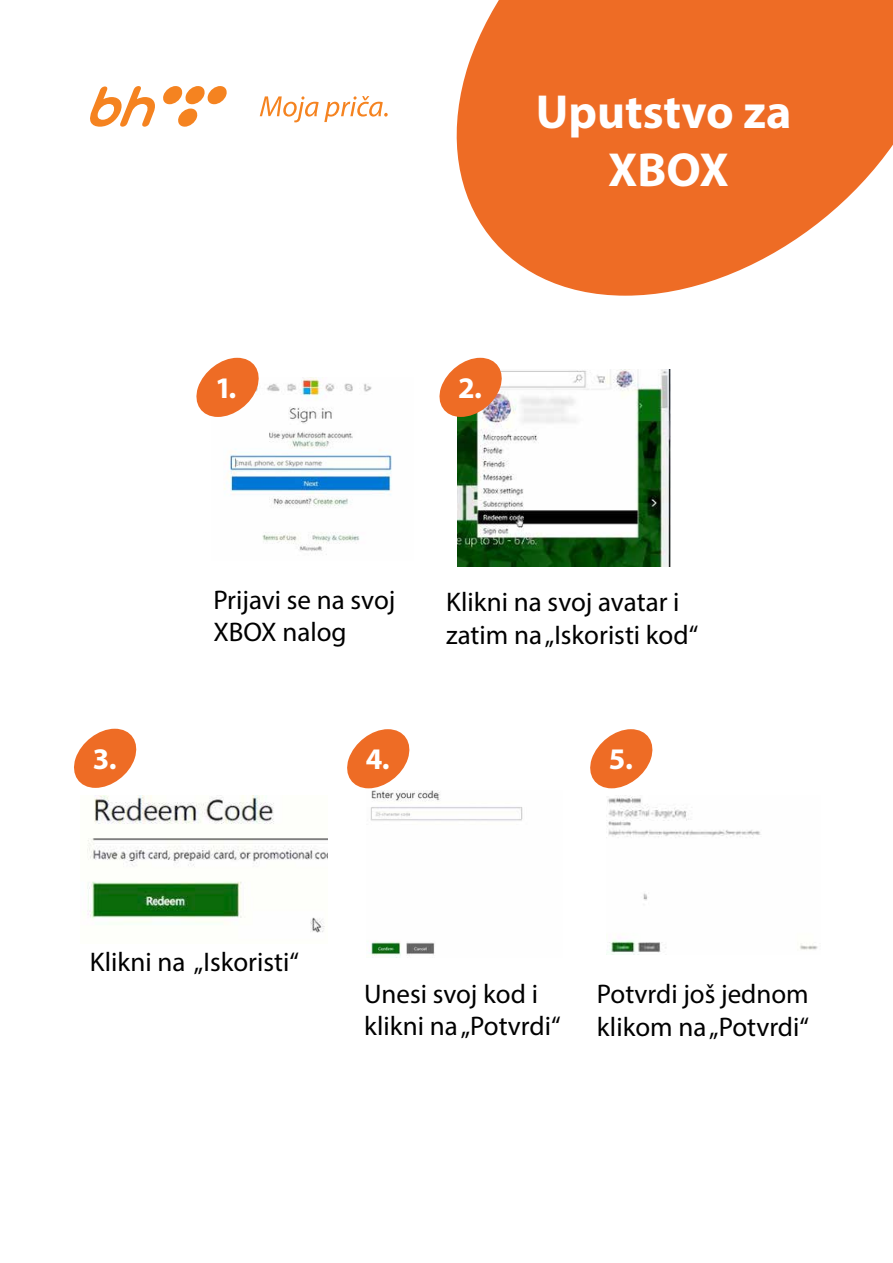
<style>
.page{position:relative;width:893px;height:1263px;background:#fff}
.page>*{position:absolute;margin:0;border:0;box-sizing:border-box;transform-origin:0 0}
.t1{font:700 48px/57.6px "Myriad Pro";color:#fff;text-align:center}
.t2{font:700 30px "Myriad Pro";color:#fff}
.t3{font:27px/32.4px "Myriad Pro";color:#000}
</style>
<div class="page">
<svg style="left:90px;top:86px;width:137px;height:41px"></svg>
<svg style="left:260px;top:96px;width:128px;height:26px"></svg>
<svg style="left:456px;top:0;width:437px;height:296px;fill:#ee6c25"></svg>
<img style="left:224px;top:377px;width:168px;height:178px">
<img style="left:458px;top:369px;width:212px;height:197px">
<svg style="left:196px;top:358px;width:64px;height:59px"></svg>
<svg style="left:439px;top:358px;width:64px;height:59px"></svg>
<img style="left:87px;top:795px;width:241px;height:138px">
<svg style="left:74px;top:729px;width:63px;height:59px"></svg>
<img style="left:607px;top:795px;width:211px;height:160px">
<svg style="left:347px;top:729px;width:63px;height:59px"></svg>
<svg style="left:590px;top:729px;width:63px;height:59px"></svg>
<img style="left:369px;top:790px;width:154px;height:166px">
<h1 class="t1" style="left:536px;top:82px;width:257px">Uputstvo za<br>XBOX</h1>
<p class="t2" style="left:215px;top:368px;width:23px">1.</p>
<p class="t2" style="left:458px;top:368px;width:25px">2.</p>
<p class="t2" style="left:93px;top:739px;width:25px">3.</p>
<p class="t3" style="left:213px;top:583px;width:184px">Prijavi se na svoj<br>XBOX nalog</p>
<p class="t3" style="left:446px;top:586px;width:254px">Klikni na svoj avatar i zatim na „Iskoristi kod“</p>
<p class="t2" style="left:366px;top:740px;width:25px">4.</p>
<p class="t2" style="left:609px;top:740px;width:25px">5.</p>
<p class="t3" style="left:90px;top:945px;width:211px">Klikni na „Iskoristi“</p>
<p class="t3" style="left:364px;top:977px;width:198px">Unesi svoj kod i klikni na „Potvrdi“</p>
<p class="t3" style="left:597px;top:977px;width:214px">Potvrdi još jednom klikom na „Potvrdi“</p>
</div>
